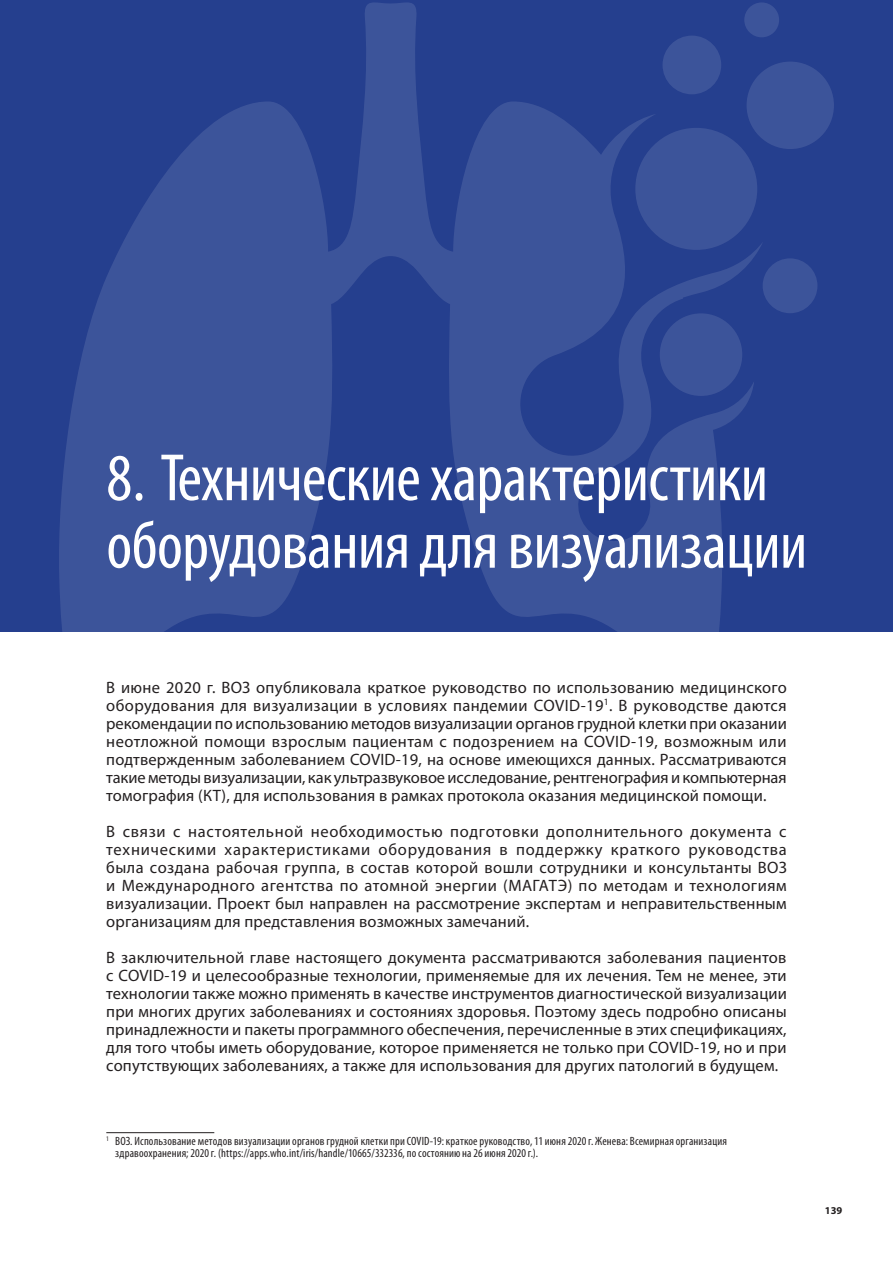
<style>
.page{position:relative;width:893px;height:1263px;background:#fff}
.page>*{position:absolute;margin:0;border:0;box-sizing:border-box;transform-origin:0 0}
.Title_level_1{font:condensed 67.5px/67.5px "Myriad Pro";letter-spacing:-.01em;color:#fff}
.Body_text{font:16.5px/18px "Myriad Pro";letter-spacing:.01em;color:#231f20;text-align:justify}
.Footnote_source{font:condensed 12px/12px "Myriad Pro";letter-spacing:.01em;color:#231f20}
.t1{font:700 10.5px "Myriad Pro";color:#231f20}
</style>
<div class="page">
<div style="left:0;top:0;width:893px;height:631px;background:#253f8e"></div>
<svg style="left:59px;top:2px;width:775px;height:629px;fill:#3c549a"></svg>
<hr style="left:106px;top:1132px;width:108px;height:1px;background:#231f20">
<p class="Title_level_1" style="left:106px;top:443px;width:702px">8. Технические характеристики оборудования для визуализации</p>
<p class="Body_text" style="left:106px;top:678px;width:682px">В июне 2020 г. ВОЗ опубликовала краткое руководство по использованию медицинского оборудования для визуализации в условиях пандемии COVID-19<sup>1</sup>. В руководстве даются рекомендации по использованию методов визуализации органов грудной клетки при оказании неотложной помощи взрослым пациентам с подозрением на COVID-19, возможным или подтвержденным заболеванием COVID-19, на основе имеющихся данных. Рассматриваются такие методы визуализации, как ультразвуковое исследование, рентгенография и компьютерная томография (КТ), для использования в рамках протокола оказания медицинской помощи.</p>
<p class="Body_text" style="left:106px;top:822px;width:682px">В связи с настоятельной необходимостью подготовки дополнительного документа с техническими характеристиками оборудования в поддержку краткого руководства была создана рабочая группа, в состав которой вошли сотрудники и консультанты ВОЗ и Международного агентства по атомной энергии (МАГАТЭ) по методам и технологиям визуализации. Проект был направлен на рассмотрение экспертам и неправительственным организациям для представления возможных замечаний.</p>
<p class="Body_text" style="left:106px;top:948px;width:682px">В заключительной главе настоящего документа рассматриваются заболевания пациентов с COVID-19 и целесообразные технологии, применяемые для их лечения. Тем не менее, эти технологии также можно применять в качестве инструментов диагностической визуализации при многих других заболеваниях и состояниях здоровья. Поэтому здесь подробно описаны принадлежности и пакеты программного обеспечения, перечисленные в этих спецификациях, для того чтобы иметь оборудование, которое применяется не только при COVID-19, но и при сопутствующих заболеваниях, а также для использования для других патологий в будущем.</p>
<p class="Footnote_source" style="left:115px;top:1134px;width:613px;text-indent:-9px"><sup>1</sup> ВОЗ. Использование методов визуализации органов грудной клетки при COVID-19: краткое руководство, 11 июня 2020 г. Женева: Всемирная организация здравоохранения; 2020 г. (https://apps.who.int/iris/handle/10665/332336, по состоянию на 26 июня 2020 г.).</p>
<p class="t1" style="left:825px;top:1203px;width:19px">139</p>
</div>
